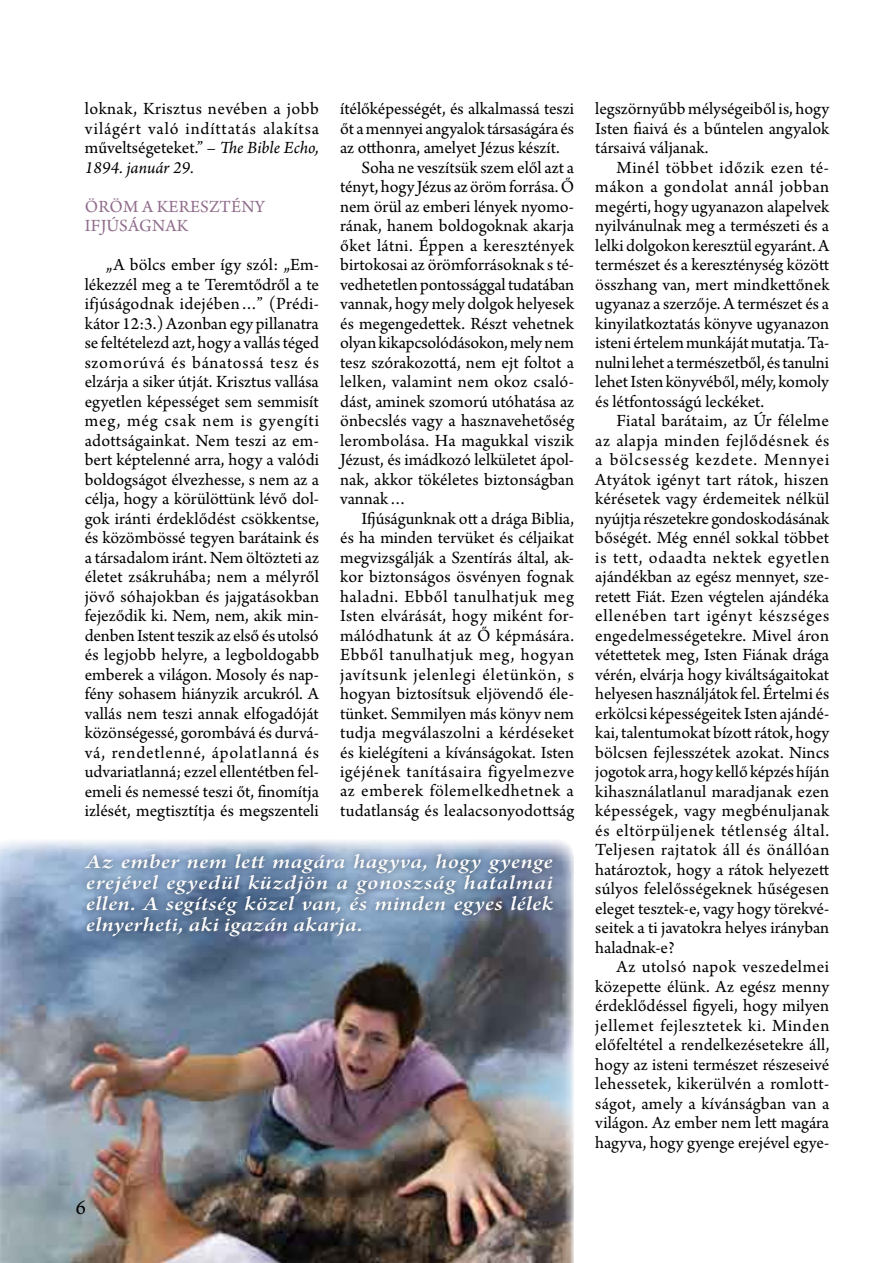
<style>
.page{position:relative;width:893px;height:1263px;background:#fff}
.page>*{position:absolute;margin:0;border:0;box-sizing:border-box;transform-origin:0 0}
.t1{font:italic 600 21px/21px "Arno Pro";color:#f1f1f2;text-align:justify;scale:1.2 1}
.t2{font:21px "Arno Pro";color:#000}
.t3{font:18px/19.5px "Arno Pro";color:#000;text-align:justify}
.t4{font:18px "Arno Pro";letter-spacing:.02em;color:#000}
.t5{font:18px "Arno Pro";letter-spacing:.03em;color:#000}
.t6{font:18px "Arno Pro";letter-spacing:.035em;color:#000}
.t7{font:18px "Arno Pro";letter-spacing:.04em;color:#000}
.t8{font:18px "Arno Pro";color:#916e8c}
.s1{font-style:italic}
</style>
<div class="page">
<img style="left:0;top:840px;width:574px;height:423px">
<div style="left:76px;top:845px;width:532px;height:144px;background:#000;opacity:.5"></div>
<div style="left:80px;top:848px;width:512px;height:123px;background:#fff;opacity:.75"></div>
<p class="t3" style="left:85px;top:100px;width:236px">loknak, Krisztus nevében a jobb világért való indíttatás alakítsa műveltségeteket.” – <span class="s1">The Bible Echo, 1894. január 29.</span></p>
<p class="t8" style="left:85px;top:196px;width:28px">Öröm</p>
<p class="t8" style="left:142px;top:196px;width:26px">a keres</p>
<p class="t8" style="left:209px;top:196px;width:23px">ztén</p>
<p class="t8" style="left:255px;top:196px;width:12px">y</p>
<p class="t8" style="left:85px;top:216px;width:12px">ifjúságnak</p>
<p class="t3" style="left:85px;top:256px;width:236px;text-indent:21px">„A bölcs ember így szól: „Em&shy;lékezzél meg a te Teremtődről a te ifjúságodnak idejében…” (Prédi&shy;kátor 12:3.) Azonban egy pillanatra se feltételezd azt, hogy a vallás téged szomorúvá és bánatossá tesz és elzárja a siker útját. Krisztus vallása egyetlen képességet sem semmisít meg, még csak nem is gyengíti adottságainkat. Nem teszi az em&shy;bert képtelenné arra, hogy a valódi boldogságot élvezhesse, s nem az a célja, hogy a körülöttünk lévő dol&shy;gok iránti érdeklődést csökkentse, és közömbössé tegyen barátaink és a társadalom iránt. Nem öltözteti az életet zsákruhába; nem a mélyről jövő sóhajokban és jajgatásokban fejeződik ki. Nem, nem, akik min&shy;denben Istent teszik az első és utolsó és legjobb helyre, a legboldogabb emberek a világon. Mosoly és nap&shy;fény sohasem hiányzik arcukról. A vallás nem teszi annak elfogadóját közönségessé, gorombává és durvá&shy;vá, rendetlenné, ápolatlanná és udvariatlanná; ezzel ellentétben fel&shy;emeli és nemessé teszi őt, finomítja izlését, megtisztítja és megszenteli</p>
<p class="t3" style="left:340px;top:100px;width:235px">ítélőképességét, és alkalmassá teszi</p>
<p class="t3" style="left:340px;top:119px;width:235px">őt a mennyei angyalok társaságára és</p>
<p class="t3" style="left:340px;top:139px;width:221px">az otthonra, amelyet Jézus készít.</p>
<p class="t3" style="left:361px;top:158px;width:214px">Soha ne veszítsük szem elől azt a</p>
<p class="t3" style="left:340px;top:178px;width:236px">tényt, hogy Jézus az öröm forrása. Ő</p>
<p class="t3" style="left:340px;top:197px;width:235px">nem örül az emberi lények nyomo-</p>
<p class="t3" style="left:340px;top:217px;width:235px">rának, hanem boldogoknak akarja</p>
<p class="t4" style="left:340px;top:235px;width:236px">őket látni. Éppen a keresztények</p>
<p class="t3" style="left:340px;top:256px;width:235px">birtokosai az örömforrásoknak s té-</p>
<p class="t3" style="left:340px;top:275px;width:236px">vedhetetlen pontossággal tudatában</p>
<p class="t3" style="left:340px;top:295px;width:235px">vannak, hogy mely dolgok helyesek</p>
<p class="t3" style="left:340px;top:314px;width:235px">és megengedettek. Részt vehetnek</p>
<p class="t3" style="left:340px;top:334px;width:235px">olyan kikapcsolódásokon, mely nem</p>
<p class="t3" style="left:340px;top:353px;width:235px">tesz szórakozottá, nem ejt foltot a</p>
<p class="t3" style="left:340px;top:373px;width:235px">lelken, valamint nem okoz csaló-</p>
<p class="t3" style="left:340px;top:392px;width:235px">dást, aminek szomorú utóhatása az</p>
<p class="t3" style="left:340px;top:412px;width:236px">önbecslés vagy a hasznavehetőség</p>
<p class="t3" style="left:340px;top:431px;width:235px">lerombolása. Ha magukkal viszik</p>
<p class="t3" style="left:340px;top:451px;width:235px">Jézust, és imádkozó lelkületet ápol-</p>
<p class="t3" style="left:340px;top:470px;width:235px">nak, akkor tökéletes biztonságban</p>
<p class="t3" style="left:340px;top:490px;width:68px">vannak…</p>
<p class="t3" style="left:361px;top:509px;width:214px">Ifjúságunknak ott a drága Biblia,</p>
<p class="t3" style="left:340px;top:529px;width:235px">és ha minden tervüket és céljaikat</p>
<p class="t3" style="left:340px;top:548px;width:235px">megvizsgálják a Szentírás által, ak-</p>
<p class="t3" style="left:340px;top:568px;width:235px">kor biztonságos ösvényen fognak</p>
<p class="t6" style="left:340px;top:586px;width:235px">haladni. Ebből tanulhatjuk meg</p>
<p class="t4" style="left:340px;top:605px;width:235px">Isten elvárását, hogy miként for-</p>
<p class="t3" style="left:340px;top:626px;width:235px">málódhatunk át az Ő képmására.</p>
<p class="t6" style="left:340px;top:644px;width:235px">Ebből tanulhatjuk meg, hogyan</p>
<p class="t7" style="left:340px;top:664px;width:235px">javítsunk jelenlegi életünkön, s</p>
<p class="t3" style="left:340px;top:685px;width:235px">hogyan biztosítsuk eljövendő éle-</p>
<p class="t3" style="left:340px;top:704px;width:235px">tünket. Semmilyen más könyv nem</p>
<p class="t3" style="left:340px;top:724px;width:235px">tudja megválaszolni a kérdéseket</p>
<p class="t3" style="left:340px;top:743px;width:235px">és kielégíteni a kívánságokat. Isten</p>
<p class="t5" style="left:340px;top:761px;width:236px">igéjének tanításaira figyelmezve</p>
<p class="t5" style="left:340px;top:781px;width:235px">az emberek fölemelkedhetnek a</p>
<p class="t3" style="left:340px;top:802px;width:236px">tudatlanság és lealacsonyodottság</p>
<p class="t1" style="left:86px;top:852px;width:391px">Az ember nem lett magára hagyva, hogy gyenge erejével egyedül küzdjön a gonoszság hatalmai ellen. A segítség közel van, és minden egyes lélek elnyerheti, aki igazán akarja.</p>
<p class="t2" style="left:76px;top:1196px;width:11px">6</p>
<p class="t3" style="left:595px;top:100px;width:236px">legszörnyűbb mélységeiből is, hogy Isten fiaivá és a bűntelen angyalok társaivá váljanak.</p>
<p class="t3" style="left:595px;top:159px;width:236px;text-indent:21px">Minél többet időzik ezen té&shy;mákon a gondolat annál jobban megérti, hogy ugyanazon alapelvek nyilvánulnak meg a természeti és a lelki dolgokon keresztül egyaránt. A természet és a kereszténység között összhang van, mert mindkettőnek ugyanaz a szerzője. A természet és a kinyilatkoztatás könyve ugyanazon isteni értelem munkáját mutatja. Ta&shy;nulni lehet a természetből, és tanulni lehet Isten könyvéből, mély, komoly és létfontosságú leckéket.</p>
<p class="t3" style="left:595px;top:412px;width:236px;text-indent:21px">Fiatal barátaim, az Úr félelme az alapja minden fejlődésnek és a bölcsesség kezdete. Mennyei Atyátok igényt tart rátok, hiszen kérésetek vagy érdemeitek nélkül nyújtja részetekre gondoskodásának bőségét. Még ennél sokkal többet is tett, odaadta nektek egyetlen ajándékban az egész mennyet, sze&shy;retett Fiát. Ezen végtelen ajándéka ellenében tart igényt készséges engedelmességetekre. Mivel áron vétettetek meg, Isten Fiának drága vérén, elvárja hogy kiváltságaitokat helyesen használjátok fel. Értelmi és erkölcsi képességeitek Isten ajándé&shy;kai, talentumokat bízott rátok, hogy bölcsen fejlesszétek azokat. Nincs jogotok arra, hogy kellő képzés híján kihasználatlanul maradjanak ezen képességek, vagy megbénuljanak és eltörpüljenek tétlenség által.<br>Teljesen rajtatok áll és önállóan határoztok, hogy a rátok helyezett súlyos felelősségeknek hűségesen eleget tesztek-e, vagy hogy törekvé&shy;seitek a ti javatokra helyes irányban haladnak-e?</p>
<p class="t3" style="left:595px;top:958px;width:236px;text-indent:21px">Az utolsó napok veszedelmei közepette élünk. Az egész menny érdeklődéssel figyeli, hogy milyen jellemet fejlesztetek ki. Minden előfeltétel a rendelkezésetekre áll, hogy az isteni természet részeseivé lehessetek, kikerülvén a romlott&shy;ságot, amely a kívánságban van a világon. Az ember nem lett magára hagyva, hogy gyenge erejével egye-</p>
</div>
